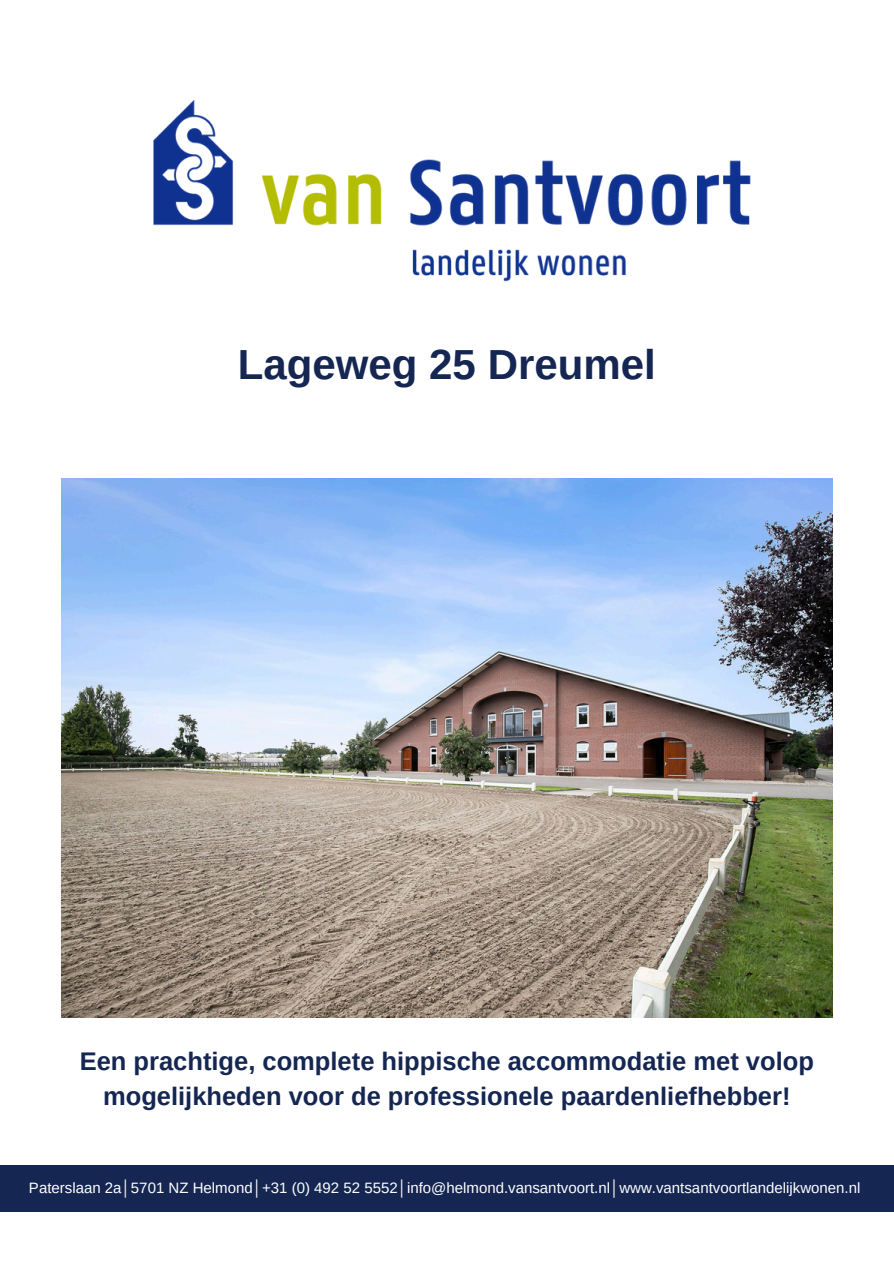
<style>
.page{position:relative;width:894px;height:1264px;background:#fff}
.page>*{position:absolute;margin:0;border:0;box-sizing:border-box;transform-origin:0 0}
.t1{font:700 42px "Arimo";color:#142651}
.t2{font:700 25.5px/34.8px "Arimo";color:#142651;text-align:center}
.t3{font:15px "Arimo";color:#fff}
</style>
<div class="page">
<img style="left:62px;top:478px;width:770px;height:539px">
<img style="left:153px;top:100px;width:598px;height:182px">
<div style="left:0;top:1165px;width:893px;height:47px;background:#142651"></div>
<p class="t1" style="left:238px;top:341px;width:419px">Lageweg 25 Dreumel</p>
<h2 class="t2" style="left:80px;top:1043px;width:735px">Een prachtige, complete hippische accommodatie met volop mogelijkheden voor de professionele paardenliefhebber!</h2>
<h1 class="t3" style="left:29px;top:1179px;width:832px">Paterslaan 2a│5701 NZ Helmond│+31 (0) 492 52 5552│info@helmond.vansantvoort.nl│www.vantsantvoortlandelijkwonen.nl</h1>
</div>
